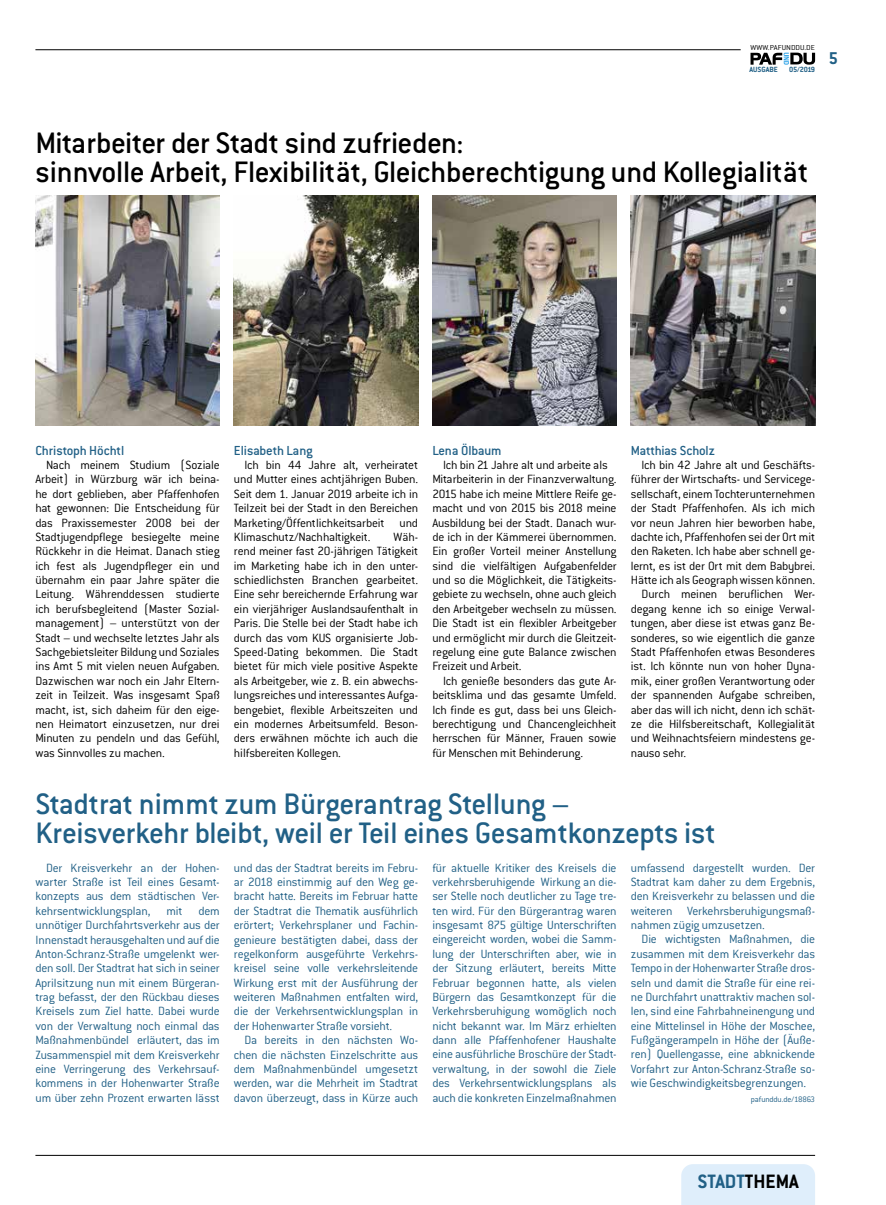
<style>
.page{position:relative;width:886px;height:1205px;background:#fff}
.page>*{position:absolute;margin:0;border:0;box-sizing:border-box;transform-origin:0 0}
.t1{font:500 32.5px/28.8px "Conduit ITC Std";letter-spacing:-.015em;color:#000}
.t2{font:500 32.5px/28.8px "Conduit ITC Std";letter-spacing:-.01em;color:#216086}
.t3{font:700 21.25px "Conduit ITC Std";color:#216086}
.t4{font:700 18.75px "Conduit ITC Std";color:#216086}
.t5{font:500 14.38px "Conduit ITC Std";letter-spacing:-.015em;color:#216086}
.t6{font:300 13.12px/14.4px "Conduit ITC Std";letter-spacing:-.015em;color:#000;text-align:justify}
.t7{font:300 13.12px/14.4px "Conduit ITC Std";letter-spacing:-.015em;color:#216086;text-align:justify}
.t8{font:300 8.75px "Conduit ITC Std";letter-spacing:-.015em;color:#216086}
.t9{font:700 8.25px "Conduit ITC Std";letter-spacing:-.01em;color:#216086}
.t10{font:300 7.88px "Conduit ITC Std";letter-spacing:.01em;color:#000;scale:1.1 1}
.s1{color:#000}
</style>
<div class="page">
<hr style="left:35px;top:50px;width:706px;height:1px;background:#000">
<hr style="left:35px;top:1155px;width:780px;height:1px;background:#000">
<div style="left:681px;top:1164px;width:134px;height:41px;background:#dfeefb"></div>
<svg style="left:750px;top:53px;width:65px;height:12px"></svg>
<img style="left:35px;top:196px;width:185px;height:230px">
<img style="left:234px;top:196px;width:184px;height:230px">
<img style="left:432px;top:196px;width:185px;height:230px">
<img style="left:631px;top:195px;width:184px;height:230px">
<p class="t10" style="left:750px;top:42px;width:60px">WWW.PAFUNDDU.DE</p>
<p class="t9" style="left:749px;top:65px;width:30px">AUSGABE</p>
<p class="t9" style="left:789px;top:65px;width:28px">05/2019</p>
<h3 class="t4" style="left:828px;top:47px;width:11px">5</h3>
<h1 class="t1" style="left:35px;top:127px;width:774px">Mitarbeiter der Stadt sind zufrieden:<br>sinnvolle Arbeit, Flexibilität, Gleichberechtigung und Kollegialität</h1>
<p class="t5" style="left:35px;top:441px;width:90px">Christoph Höchtl</p>
<p class="t6" style="left:35px;top:457px;width:186px;text-indent:11px">Nach meinem Studium (Soziale Arbeit) in Würzburg wär ich beina&shy;he dort geblieben, aber Pfaffenhofen hat gewonnen: Die Entscheidung für das Praxissemester 2008 bei der Stadtjugendpflege besiegelte meine Rückkehr in die Heimat. Danach stieg ich fest als Jugendpfleger ein und übernahm ein paar Jahre später die Leitung. Währenddessen studierte ich berufsbegleitend (Master Sozial&shy;management) – unterstützt von der Stadt – und wechselte letztes Jahr als Sachgebietsleiter Bildung und Soziales ins Amt 5 mit vielen neuen Aufgaben.<br>Dazwischen war noch ein Jahr Eltern&shy;zeit in Teilzeit. Was insgesamt Spaß macht, ist, sich daheim für den eige&shy;nen Heimatort einzusetzen, nur drei Minuten zu pendeln und das Gefühl, was Sinnvolles zu machen.</p>
<p class="t5" style="left:234px;top:441px;width:80px">Elisabeth Lang</p>
<p class="t6" style="left:234px;top:457px;width:186px;text-indent:11px">Ich bin 44 Jahre alt, verheiratet und Mutter eines achtjährigen Buben.<br>Seit dem 1. Januar 2019 arbeite ich in Teilzeit bei der Stadt in den Bereichen Marketing/Öffentlichkeitsarbeit und Klimaschutz/Nachhaltigkeit.</p>
<p class="t6" style="left:234px;top:529px;width:186px;text-indent:160px">Wäh&shy;rend meiner fast 20-jährigen Tätigkeit im Marketing habe ich in den unter&shy;schiedlichsten Branchen gearbeitet.<br>Eine sehr bereichernde Erfahrung war ein vierjähriger Auslandsaufenthalt in Paris. Die Stelle bei der Stadt habe ich durch das vom KUS organisierte Job-Speed-Dating bekommen. Die Stadt bietet für mich viele positive Aspekte als Arbeitgeber, wie z. B. ein abwechs&shy;lungsreiches und interessantes Aufga&shy;bengebiet, flexible Arbeitszeiten und ein modernes Arbeitsumfeld. Beson&shy;ders erwähnen möchte ich auch die hilfsbereiten Kollegen.</p>
<p class="t5" style="left:432px;top:441px;width:71px">Lena Ölbaum</p>
<p class="t6" style="left:432px;top:457px;width:186px;text-align:left;text-indent:11px">Ich bin 21 Jahre alt und arbeite als Mitarbeiterin in der Finanzverwaltung.<br>2015 habe ich meine Mittlere Reife ge&shy;macht und von 2015 bis 2018 meine Ausbildung bei der Stadt. Danach wur&shy;de ich in der Kämmerei übernommen.<br>Ein großer Vorteil meiner Anstellung sind die vielfältigen Aufgabenfelder und so die Möglichkeit, die Tätigkeits&shy;gebiete zu wechseln, ohne auch gleich den Arbeitgeber wechseln zu müssen.<br>Die Stadt ist ein flexibler Arbeitgeber und ermöglicht mir durch die Gleitzeit&shy;regelung eine gute Balance zwischen Freizeit und Arbeit.</p>
<p class="t6" style="left:432px;top:673px;width:186px;text-indent:11px">Ich genieße besonders das gute Ar&shy;beitsklima und das gesamte Umfeld.<br>Ich finde es gut, dass bei uns Gleich&shy;berechtigung und Chancengleichheit herrschen für Männer, Frauen sowie für Menschen mit Behinderung.</p>
<p class="t5" style="left:631px;top:441px;width:86px">Matthias Scholz</p>
<p class="t6" style="left:641px;top:457px;width:175px">Ich bin 42 Jahre alt und Geschäfts-</p>
<p class="t6" style="left:631px;top:472px;width:186px">führer der Wirtschafts- und Servicege-</p>
<p class="t6" style="left:631px;top:486px;width:186px">sellschaft, einem Tochterunternehmen</p>
<p class="t6" style="left:631px;top:500px;width:186px">der Stadt Pfaffenhofen. Als ich mich</p>
<p class="t6" style="left:631px;top:515px;width:186px">vor neun Jahren hier beworben habe,</p>
<p class="t6" style="left:631px;top:529px;width:186px">dachte ich, Pfaffenhofen sei der Ort mit</p>
<p class="t6" style="left:631px;top:544px;width:186px">den Raketen. Ich habe aber schnell ge-</p>
<p class="t6" style="left:631px;top:558px;width:186px">lernt, es ist der Ort mit dem Babybrei.</p>
<p class="t6" style="left:631px;top:572px;width:186px">Hätte ich als Geograph wissen können.</p>
<p class="t6" style="left:641px;top:587px;width:175px">Durch meinen beruflichen Wer-</p>
<p class="t6" style="left:631px;top:601px;width:186px">degang kenne ich so einige Verwal-</p>
<p class="t6" style="left:631px;top:615px;width:186px">tungen, aber diese ist etwas ganz Be-</p>
<p class="t6" style="left:631px;top:630px;width:186px">sonderes, so wie eigentlich die ganze</p>
<p class="t6" style="left:631px;top:644px;width:186px">Stadt Pfaffenhofen etwas Besonderes</p>
<p class="t6" style="left:631px;top:659px;width:186px">ist. Ich könnte nun von hoher Dyna-</p>
<p class="t6" style="left:631px;top:673px;width:186px">mik, einer großen Verantwortung oder</p>
<p class="t6" style="left:631px;top:687px;width:186px">der spannenden Aufgabe schreiben,</p>
<p class="t6" style="left:631px;top:702px;width:186px">aber das will ich nicht, denn ich schät-</p>
<p class="t6" style="left:631px;top:716px;width:186px">ze die Hilfsbereitschaft, Kollegialität</p>
<p class="t6" style="left:631px;top:730px;width:186px">und Weihnachtsfeiern mindestens ge-</p>
<p class="t6" style="left:631px;top:745px;width:57px">nauso sehr.</p>
<h1 class="t2" style="left:35px;top:789px;width:682px">Stadtrat nimmt zum Bürgerantrag Stellung –<br>Kreisverkehr bleibt, weil er Teil eines Gesamtkonzepts ist</h1>
<p class="t7" style="left:35px;top:860px;width:186px;text-indent:11px">Der Kreisverkehr an der Hohen&shy;warter Straße ist Teil eines Gesamt&shy;konzepts aus dem städtischen Ver&shy;kehrsentwicklungsplan, mit dem unnötiger Durchfahrtsverkehr aus der Innenstadt herausgehalten und auf die Anton-Schranz-Straße umgelenkt wer&shy;den soll. Der Stadtrat hat sich in seiner Aprilsitzung nun mit einem Bürgeran&shy;trag befasst, der den Rückbau dieses Kreisels zum Ziel hatte. Dabei wurde von der Verwaltung noch einmal das Maßnahmenbündel erläutert, das im Zusammenspiel mit dem Kreisverkehr eine Verringerung des Verkehrsauf&shy;kommens in der Hohenwarter Straße um über zehn Prozent erwarten lässt</p>
<p class="t7" style="left:234px;top:860px;width:186px">und das der Stadtrat bereits im Febru&shy;ar 2018 einstimmig auf den Weg ge&shy;bracht hatte. Bereits im Februar hatte der Stadtrat die Thematik ausführlich erörtert; Verkehrsplaner und Fachin&shy;genieure bestätigten dabei, dass der regelkonform ausgeführte Verkehrs&shy;kreisel seine volle verkehrsleitende Wirkung erst mit der Ausführung der weiteren Maßnahmen entfalten wird, die der Verkehrsentwicklungsplan in der Hohenwarter Straße vorsieht.</p>
<p class="t7" style="left:432px;top:860px;width:186px">für aktuelle Kritiker des Kreisels die verkehrsberuhigende Wirkung an die&shy;ser Stelle noch deutlicher zu Tage tre&shy;ten wird. Für den Bürgerantrag waren insgesamt 875 gültige Unterschriften eingereicht worden, wobei die Samm&shy;lung der Unterschriften aber, wie in der Sitzung erläutert, bereits Mitte Februar begonnen hatte, als vielen Bürgern das Gesamtkonzept für die Verkehrsberuhigung womöglich noch nicht bekannt war. Im März erhielten dann alle Pfaffenhofener Haushalte eine ausführliche Broschüre der Stadt&shy;verwaltung, in der sowohl die Ziele des Verkehrsentwicklungsplans als auch die konkreten Einzelmaßnahmen</p>
<p class="t7" style="left:631px;top:860px;width:186px">umfassend dargestellt wurden. Der Stadtrat kam daher zu dem Ergebnis, den Kreisverkehr zu belassen und die weiteren Verkehrsberuhigungsmaß&shy;nahmen zügig umzusetzen.</p>
<p class="t7" style="left:631px;top:932px;width:186px;text-indent:11px">Die wichtigsten Maßnahmen, die zusammen mit dem Kreisverkehr das Tempo in der Hohenwarter Straße dros&shy;seln und damit die Straße für eine rei&shy;ne Durchfahrt unattraktiv machen sol&shy;len, sind eine Fahrbahneinengung und eine Mittelinsel in Höhe der Moschee, Fußgängerampeln in Höhe der (Äuße&shy;ren) Quellengasse, eine abknickende Vorfahrt zur Anton-Schranz-Straße so&shy;wie Geschwindigkeitsbegrenzungen.</p>
<p class="t8" style="left:751px;top:1093px;width:66px">pafunddu.de/18863</p>
<p class="t7" style="left:234px;top:1032px;width:186px;text-indent:11px">Da bereits in den nächsten Wo&shy;chen die nächsten Einzelschritte aus dem Maßnahmenbündel umgesetzt werden, war die Mehrheit im Stadtrat davon überzeugt, dass in Kürze auch</p>
<h2 class="t3" style="left:697px;top:1169px;width:103px">STADT<span class="s1">THEMA</span></h2>
</div>
